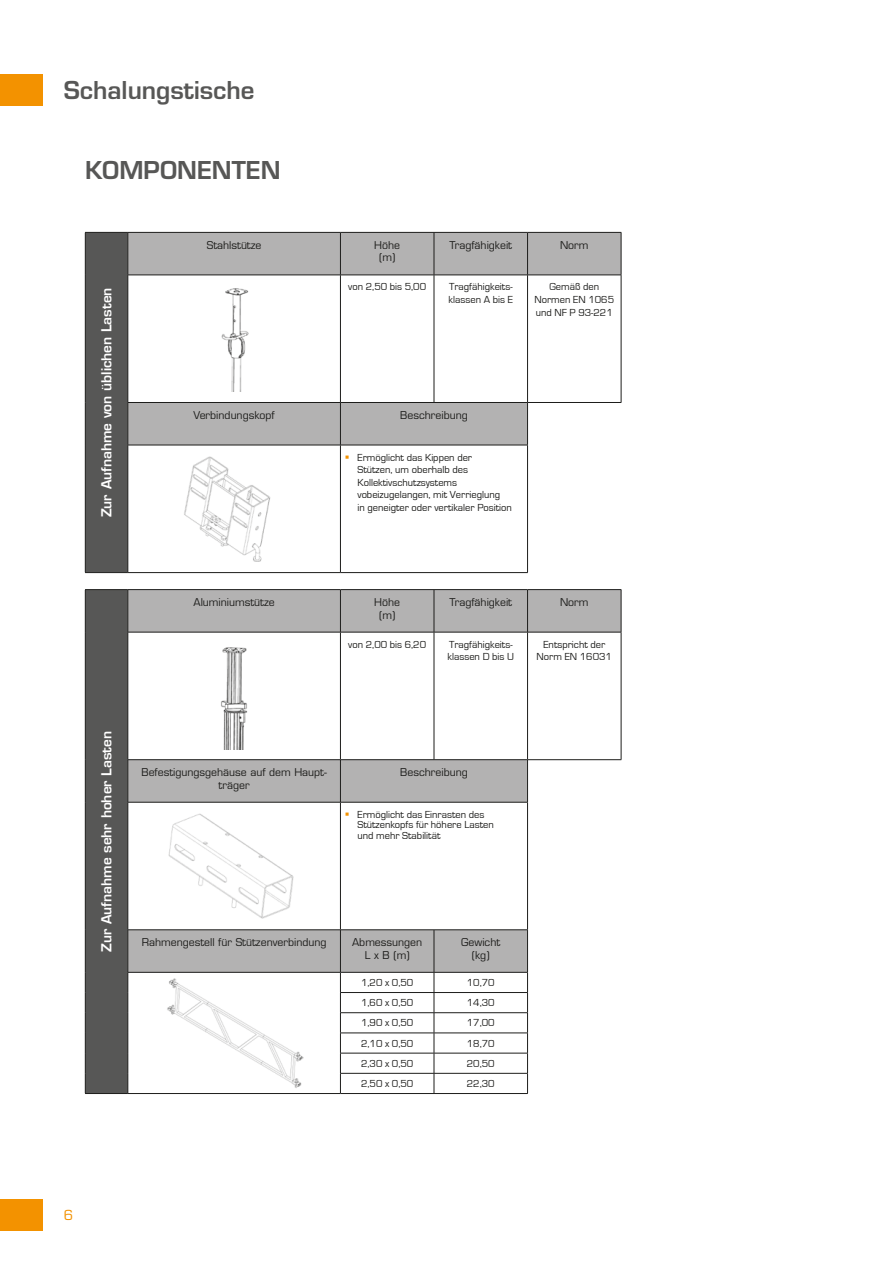
<style>
.page{position:relative;width:893px;height:1263px;background:#fff}
.page>*{position:absolute;margin:0;border:0;box-sizing:border-box;transform-origin:0 0}
.t1{font:600 24px "Eurostile LT Std";color:#575756}
.t2{font:600 13.5px "Eurostile LT Std";color:#fff}
.t3{font:13.5px "Eurostile LT Std";color:#f39200}
.t4{font:10.5px/12.6px "Eurostile";color:#1d1d1b}
.t5{font:10.5px/12.6px "Eurostile LT Std";color:#1d1d1b;text-align:center}
</style>
<div class="page">
<div style="left:0;top:1199px;width:43px;height:32px;background:#f39200"></div>
<div style="left:0;top:74px;width:43px;height:32px;background:#f39200"></div>
<div style="left:129px;top:930px;width:398px;height:42px;background:#b3b2b2"></div>
<svg style="left:129px;top:232px;width:493px;height:697px"></svg>
<svg style="left:528px;top:276px;width:94px;height:817px"></svg>
<hr style="left:85px;top:1093px;width:43px;height:1px;background:#1d1d1b">
<hr style="left:128px;top:1093px;width:212px;height:1px;background:#1d1d1b">
<hr style="left:128px;top:232px;width:212px;height:1px;background:#1d1d1b">
<hr style="left:340px;top:232px;width:94px;height:1px;background:#1d1d1b">
<hr style="left:340px;top:233px;width:1px;height:42px;background:#1d1d1b">
<hr style="left:434px;top:232px;width:94px;height:1px;background:#1d1d1b">
<hr style="left:434px;top:233px;width:1px;height:42px;background:#1d1d1b">
<hr style="left:128px;top:275px;width:212px;height:1px;background:#1d1d1b">
<hr style="left:340px;top:275px;width:94px;height:1px;background:#1d1d1b">
<hr style="left:340px;top:275px;width:1px;height:127px;background:#1d1d1b">
<hr style="left:434px;top:275px;width:94px;height:1px;background:#1d1d1b">
<hr style="left:434px;top:275px;width:1px;height:127px;background:#1d1d1b">
<hr style="left:128px;top:402px;width:212px;height:1px;background:#1d1d1b">
<hr style="left:340px;top:402px;width:94px;height:1px;background:#1d1d1b">
<hr style="left:340px;top:403px;width:1px;height:42px;background:#1d1d1b">
<hr style="left:434px;top:402px;width:94px;height:1px;background:#1d1d1b">
<hr style="left:128px;top:445px;width:212px;height:1px;background:#1d1d1b">
<hr style="left:340px;top:445px;width:94px;height:1px;background:#1d1d1b">
<hr style="left:434px;top:445px;width:94px;height:1px;background:#1d1d1b">
<hr style="left:340px;top:590px;width:1px;height:42px;background:#1d1d1b">
<hr style="left:434px;top:590px;width:1px;height:42px;background:#1d1d1b">
<hr style="left:128px;top:632px;width:212px;height:1px;background:#1d1d1b">
<hr style="left:340px;top:632px;width:94px;height:1px;background:#1d1d1b">
<hr style="left:340px;top:632px;width:1px;height:127px;background:#1d1d1b">
<hr style="left:434px;top:632px;width:94px;height:1px;background:#1d1d1b">
<hr style="left:434px;top:632px;width:1px;height:127px;background:#1d1d1b">
<hr style="left:128px;top:759px;width:212px;height:1px;background:#1d1d1b">
<hr style="left:128px;top:802px;width:212px;height:1px;background:#1d1d1b">
<hr style="left:128px;top:929px;width:212px;height:1px;background:#1d1d1b">
<hr style="left:340px;top:929px;width:94px;height:1px;background:#1d1d1b">
<hr style="left:340px;top:930px;width:1px;height:42px;background:#1d1d1b">
<hr style="left:434px;top:929px;width:94px;height:1px;background:#1d1d1b">
<hr style="left:434px;top:930px;width:1px;height:42px;background:#1d1d1b">
<hr style="left:128px;top:972px;width:212px;height:1px;background:#1d1d1b">
<svg style="left:85px;top:232px;width:44px;height:861px;background:#5a5a59"></svg>
<hr style="left:340px;top:1093px;width:94px;height:1px;background:#1d1d1b">
<hr style="left:434px;top:1093px;width:94px;height:1px;background:#1d1d1b">
<hr style="left:340px;top:445px;width:1px;height:127px;background:#1d1d1b">
<hr style="left:527px;top:930px;width:1px;height:42px;background:#1d1d1b">
<hr style="left:340px;top:972px;width:94px;height:1px;background:#1d1d1b">
<hr style="left:434px;top:972px;width:94px;height:1px;background:#1d1d1b">
<hr style="left:340px;top:992px;width:94px;height:1px;background:#1d1d1b">
<hr style="left:434px;top:992px;width:94px;height:1px;background:#1d1d1b">
<hr style="left:340px;top:1012px;width:94px;height:1px;background:#1d1d1b">
<hr style="left:434px;top:1012px;width:94px;height:1px;background:#1d1d1b">
<hr style="left:340px;top:1033px;width:94px;height:1px;background:#1d1d1b">
<hr style="left:434px;top:1033px;width:94px;height:1px;background:#1d1d1b">
<hr style="left:340px;top:1053px;width:94px;height:1px;background:#1d1d1b">
<hr style="left:434px;top:1053px;width:94px;height:1px;background:#1d1d1b">
<hr style="left:340px;top:1073px;width:94px;height:1px;background:#1d1d1b">
<svg style="left:340px;top:972px;width:1px;height:121px"></svg>
<hr style="left:434px;top:1073px;width:94px;height:1px;background:#1d1d1b">
<svg style="left:434px;top:972px;width:1px;height:121px"></svg>
<svg style="left:527px;top:972px;width:1px;height:121px"></svg>
<hr style="left:527px;top:403px;width:1px;height:42px;background:#1d1d1b">
<hr style="left:528px;top:232px;width:93px;height:1px;background:#1d1d1b">
<hr style="left:527px;top:233px;width:1px;height:42px;background:#1d1d1b">
<hr style="left:528px;top:275px;width:93px;height:1px;background:#1d1d1b">
<hr style="left:527px;top:275px;width:1px;height:127px;background:#1d1d1b">
<hr style="left:528px;top:402px;width:93px;height:1px;background:#1d1d1b">
<hr style="left:527px;top:590px;width:1px;height:42px;background:#1d1d1b">
<hr style="left:528px;top:632px;width:93px;height:1px;background:#1d1d1b">
<hr style="left:527px;top:632px;width:1px;height:127px;background:#1d1d1b">
<hr style="left:621px;top:233px;width:1px;height:42px;background:#1d1d1b">
<hr style="left:621px;top:275px;width:1px;height:127px;background:#1d1d1b">
<hr style="left:621px;top:590px;width:1px;height:42px;background:#1d1d1b">
<hr style="left:528px;top:759px;width:93px;height:1px;background:#1d1d1b">
<hr style="left:621px;top:632px;width:1px;height:127px;background:#1d1d1b">
<hr style="left:340px;top:759px;width:94px;height:1px;background:#1d1d1b">
<hr style="left:340px;top:760px;width:1px;height:42px;background:#1d1d1b">
<hr style="left:434px;top:759px;width:94px;height:1px;background:#1d1d1b">
<hr style="left:527px;top:760px;width:1px;height:42px;background:#1d1d1b">
<hr style="left:340px;top:802px;width:94px;height:1px;background:#1d1d1b">
<hr style="left:340px;top:802px;width:1px;height:127px;background:#1d1d1b">
<hr style="left:434px;top:802px;width:94px;height:1px;background:#1d1d1b">
<hr style="left:527px;top:802px;width:1px;height:127px;background:#1d1d1b">
<hr style="left:85px;top:572px;width:43px;height:1px;background:#1d1d1b">
<hr style="left:128px;top:572px;width:212px;height:1px;background:#1d1d1b">
<hr style="left:340px;top:572px;width:94px;height:1px;background:#1d1d1b">
<hr style="left:434px;top:572px;width:94px;height:1px;background:#1d1d1b">
<hr style="left:85px;top:589px;width:43px;height:1px;background:#1d1d1b">
<hr style="left:128px;top:589px;width:212px;height:1px;background:#1d1d1b">
<hr style="left:340px;top:589px;width:94px;height:1px;background:#1d1d1b">
<hr style="left:434px;top:589px;width:94px;height:1px;background:#1d1d1b">
<hr style="left:528px;top:589px;width:93px;height:1px;background:#1d1d1b">
<hr style="left:527px;top:445px;width:1px;height:127px;background:#1d1d1b">
<img style="left:187px;top:286px;width:100px;height:106px">
<img style="left:181px;top:456px;width:106px;height:106px">
<img style="left:180px;top:643px;width:117px;height:106px">
<img style="left:155px;top:813px;width:158px;height:106px">
<img style="left:167px;top:978px;width:137px;height:110px">
<h1 class="t1" style="left:64px;top:76px;width:192px">Schalungstische</h1>
<h1 class="t1" style="left:85px;top:155px;width:197px">KOMPONENTEN</h1>
<p class="t2" style="left:98px;top:517px;width:231px;rotate:-90deg">Zur Aufnahme von üblichen Lasten</p>
<p class="t5" style="left:207px;top:239px;width:56px">Stahlstütze</p>
<p class="t5" style="left:374px;top:239px;width:27px">Höhe (m)</p>
<p class="t5" style="left:449px;top:239px;width:64px">Tragfähigkeit</p>
<p class="t5" style="left:560px;top:239px;width:30px">Norm</p>
<p class="t4" style="left:348px;top:281px;width:79px">von 2,50 bis 5,00</p>
<p class="t4" style="left:449px;top:281px;width:66px">Tragfähigkeits&shy;klassen A bis E</p>
<p class="t4" style="left:534px;top:281px;width:81px;text-align:center">Gemäß den<br>Normen EN 1065 und NF P 93-221</p>
<p class="t5" style="left:194px;top:409px;width:83px">Verbindungskopf</p>
<p class="t5" style="left:400px;top:409px;width:69px">Beschreibung</p>
<p class="t4" style="left:357px;top:451px;width:156px">Ermöglicht das Kippen der<br>Stützen, um oberhalb des<br>Kollektivschutzsystems vobeizugelangen, mit Verrieglung<br>in geneigter oder vertikaler Position</p>
<p class="t2" style="left:98px;top:952px;width:222px;rotate:-90deg">Zur Aufnahme sehr hoher Lasten</p>
<p class="t5" style="left:193px;top:596px;width:83px">Aluminiumstütze</p>
<p class="t5" style="left:374px;top:596px;width:27px">Höhe (m)</p>
<p class="t5" style="left:449px;top:596px;width:64px">Tragfähigkeit</p>
<p class="t5" style="left:560px;top:596px;width:30px">Norm</p>
<p class="t4" style="left:348px;top:638px;width:79px">von 2,00 bis 6,20</p>
<p class="t4" style="left:448px;top:638px;width:68px">Tragfähigkeits&shy;klassen D bis U</p>
<p class="t4" style="left:537px;top:638px;width:77px;text-align:center">Entspricht der<br>Norm EN 16031</p>
<p class="t5" style="left:141px;top:766px;width:187px">Befestigungsgehäuse auf dem Haupt&shy;träger</p>
<p class="t5" style="left:400px;top:766px;width:69px">Beschreibung</p>
<p class="t4" style="left:357px;top:809px;width:138px;line-height:10.5px">Ermöglicht das Einrasten des<br>Stützenkopfs für höhere Lasten und mehr Stabilität</p>
<p class="t5" style="left:142px;top:936px;width:186px">Rahmengestell für Stützenverbindung</p>
<p class="t5" style="left:352px;top:936px;width:72px">Abmessungen<br>L x B (m)</p>
<p class="t5" style="left:461px;top:936px;width:41px">Gewicht (kg)</p>
<p class="t4" style="left:361px;top:976px;width:54px">1,20 x 0,50</p>
<p class="t4" style="left:467px;top:976px;width:29px">10,70</p>
<p class="t4" style="left:361px;top:996px;width:54px">1,60 x 0,50</p>
<p class="t4" style="left:467px;top:996px;width:29px">14,30</p>
<p class="t4" style="left:361px;top:1017px;width:54px">1,90 x 0,50</p>
<p class="t4" style="left:467px;top:1017px;width:29px">17,00</p>
<p class="t4" style="left:361px;top:1037px;width:54px">2,10 x 0,50</p>
<p class="t4" style="left:467px;top:1037px;width:29px">18,70</p>
<p class="t4" style="left:361px;top:1057px;width:54px">2,30 x 0,50</p>
<p class="t4" style="left:467px;top:1057px;width:29px">20,50</p>
<p class="t4" style="left:361px;top:1077px;width:54px">2,50 x 0,50</p>
<p class="t4" style="left:467px;top:1077px;width:29px">22,30</p>
<p class="t3" style="left:64px;top:1207px;width:11px">6</p>
</div>
